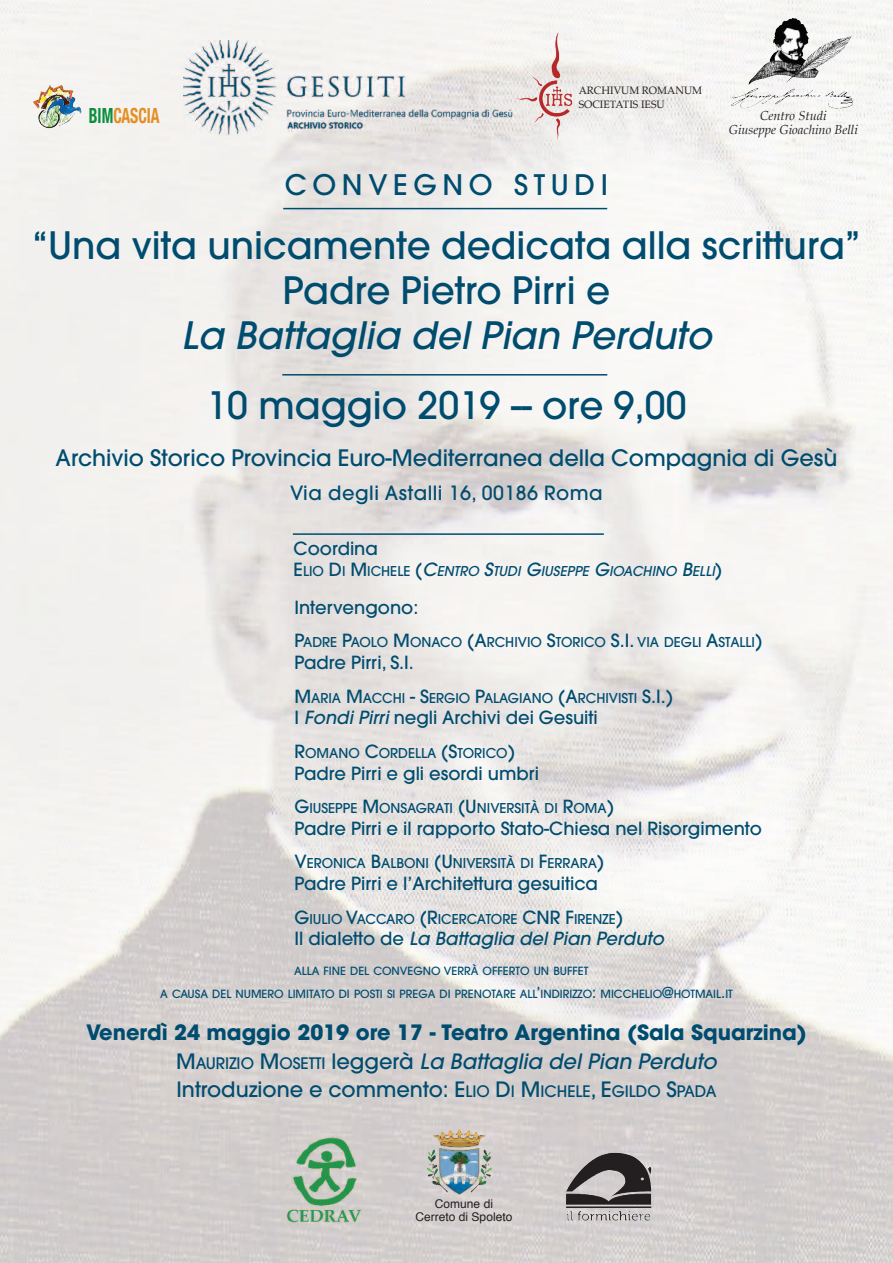
<style>
.page{position:relative;width:893px;height:1263px;background:#fff}
.page>*{position:absolute;margin:0;border:0;box-sizing:border-box;transform-origin:0 0}
.t1{font:500 37.5px/45px "Avant Garde";color:#004c6f;text-align:center}
.t2{font:italic 500 37.5px "Avant Garde";letter-spacing:.005em;color:#004c6f}
.t3{font:500 28.2px "Avant Garde";letter-spacing:.2em;color:#004c6f}
.t4{font:500 22.5px "Avant Garde";color:#004c6f}
.t5{font:700 21px/28.5px "Avant Garde";color:#004c6f;text-align:center}
.t6{font:700 condensed 21px "Helvetica Neue";color:#e38f24;scale:.75 1}
.t7{font:500 19.5px "Avant Garde";letter-spacing:.025em;color:#004c6f}
.t8{font:500 18px "Avant Garde";color:#004c6f}
.t9{font:italic 500 18px "Avant Garde";letter-spacing:.005em;color:#004c6f}
.t10{font:500 13.5px "Avant Garde";color:#004c6f}
.t11{font:italic 500 13.5px "Avant Garde";letter-spacing:.005em;color:#004c6f}
.t12{font:italic 12.75px/14.2px "Palatino";color:#231f20;text-align:center}
.t13{font:12px/13.5px "Helvetica";color:#231f20;text-align:center}
.t14{font:500 11.25px/22.8px "Avant Garde";color:#004c6f}
.t15{font:10.5px/13.8px "Palatino";color:#231f20}
.s1{color:#0d8e3f}
.s2{font-style:normal;font-size:18px}
.s3{font-style:normal}
.s4{font-size:18px}
.s5{font-style:italic}
.s6{font-size:15px}
.s7{font-weight:500}
.s8{font-weight:500;font-size:15.75px}
.s9{font-weight:500;font-style:italic}
</style>
<div class="page">
<img style="left:0;top:0;width:893px;height:1263px">
<img style="left:183px;top:41px;width:346px;height:94px">
<img style="left:566px;top:1152px;width:85px;height:69px">
<img style="left:427px;top:1129px;width:58px;height:66px">
<img style="left:286px;top:1134px;width:76px;height:92px">
<img style="left:516px;top:33px;width:56px;height:90px">
<img style="left:748px;top:24px;width:104px;height:61px">
<hr style="left:283px;top:208px;width:324px;height:1px;background:#004c6f">
<hr style="left:282px;top:374px;width:325px;height:2px;background:#004c6f">
<hr style="left:293px;top:533px;width:311px;height:2px;background:#004c6f">
<img style="left:33px;top:85px;width:48px;height:35px">
<h3 class="t6" style="left:89px;top:108px;width:96px"><span class="s1">BIM</span>CASCIA</h3>
<p class="t15" style="left:579px;top:85px;width:125px">ARCHIVUM ROMANUM<br>SOCIETATIS IESU</p>
<h2 class="t3" style="left:285px;top:174px;width:324px">CONVEGNO STUDI</h2>
<p class="t12" style="left:729px;top:110px;width:131px">Centro Studi<br>Giuseppe Gioachino Belli</p>
<h1 class="t1" style="left:32px;top:226px;width:830px">“Una vita unicamente dedicata alla scrittura”<br>Padre Pietro Pirri e</h1>
<h1 class="t2" style="left:181px;top:321px;width:532px">La Battaglia del Pian Perduto</h1>
<h1 class="t1" style="left:206px;top:386px;width:482px">10 maggio 2019 -- ore 9,00</h1>
<h3 class="t4" style="left:56px;top:449px;width:783px">Archivio Storico Provincia Euro-Mediterranea della Compagnia di Gesù</h3>
<h3 class="t7" style="left:290px;top:486px;width:314px">Via degli Astalli 16, 00186 Roma</h3>
<h3 class="t8" style="left:294px;top:541px;width:86px">Coordina</h3>
<p class="t11" style="left:294px;top:566px;width:430px"><span class="s2">E</span><span class="s3">LIO</span> <span class="s2">D</span><span class="s3">I</span> <span class="s2">M</span><span class="s3">ICHELE</span> <span class="s2">(</span><span class="s4">C</span>ENTRO <span class="s4">S</span>TUDI <span class="s4">G</span>IUSEPPE <span class="s4">G</span>IOACHINO <span class="s4">B</span>ELLI<span class="s2">)</span></p>
<h3 class="t8" style="left:294px;top:600px;width:125px">Intervengono:</h3>
<p class="t10" style="left:294px;top:637px;width:469px"><span class="s4">P</span>ADRE <span class="s4">P</span>AOLO <span class="s4">M</span>ONACO <span class="s4">(A</span>RCHIVIO <span class="s4">S</span>TORICO <span class="s4">S.I.</span> VIA DEGLI <span class="s4">A</span>STALLI<span class="s4">)</span></p>
<h3 class="t8" style="left:294px;top:656px;width:121px">Padre Pirri, S.I.</h3>
<p class="t10" style="left:294px;top:693px;width:380px"><span class="s4">M</span>ARIA <span class="s4">M</span>ACCHI <span class="s4">- S</span>ERGIO <span class="s4">P</span>ALAGIANO <span class="s4">(A</span>RCHIVISTI <span class="s4">S.I.)</span></p>
<h3 class="t8" style="left:294px;top:711px;width:305px">I <span class="s5">Fondi Pirri</span> negli Archivi dei Gesuiti</h3>
<p class="t10" style="left:294px;top:748px;width:222px"><span class="s4">R</span>OMANO <span class="s4">C</span>ORDELLA <span class="s4">(S</span>TORICO<span class="s4">)</span></p>
<h3 class="t8" style="left:294px;top:766px;width:246px">Padre Pirri e gli esordi umbri</h3>
<p class="t10" style="left:294px;top:803px;width:321px"><span class="s4">G</span>IUSEPPE <span class="s4">M</span>ONSAGRATI <span class="s4">(U</span>NIVERSITÀ DI <span class="s4">R</span>OMA<span class="s4">)</span></p>
<h3 class="t8" style="left:294px;top:821px;width:469px">Padre Pirri e il rapporto Stato-Chiesa nel Risorgimento</h3>
<p class="t10" style="left:294px;top:858px;width:311px"><span class="s4">V</span>ERONICA <span class="s4">B</span>ALBONI <span class="s4">(U</span>NIVERSITÀ DI <span class="s4">F</span>ERRARA<span class="s4">)</span></p>
<h3 class="t8" style="left:294px;top:876px;width:305px">Padre Pirri e l’Architettura gesuitica</h3>
<p class="t10" style="left:294px;top:913px;width:330px"><span class="s4">G</span>IULIO <span class="s4">V</span>ACCARO <span class="s4">(R</span>ICERCATORE <span class="s4">CNR F</span>IRENZE<span class="s4">)</span></p>
<h3 class="t9" style="left:294px;top:932px;width:371px"><span class="s3">Il dialetto de</span> La Battaglia del Pian Perduto</h3>
<p class="t14" style="left:160px;top:961px;width:574px;text-indent:134px">ALLA FINE DEL CONVEGNO VERRÀ OFFERTO UN BUFFET<br>A CAUSA DEL NUMERO LIMITATO DI POSTI SI PREGA DI PRENOTARE ALL<span class="s6">’</span>INDIRIZZO<span class="s6">:</span> MICCHELIO<span class="s6">@</span>HOTMAIL<span class="s6">.</span>IT</p>
<h3 class="t5" style="left:86px;top:1021px;width:722px">Venerdì 24 maggio 2019 ore 17 - Teatro Argentina (Sala Squarzina)<br><span class="s7">M</span><span class="s8">AURIZIO</span> <span class="s7">M</span><span class="s8">OSETTI</span> <span class="s7">leggerà</span> <span class="s9">La Battaglia del Pian Perduto<br></span><span class="s7">Introduzione e commento: E</span><span class="s8">LIO</span> <span class="s7">D</span><span class="s8">I</span> <span class="s7">M</span><span class="s8">ICHELE</span><span class="s7">, E</span><span class="s8">GILDO</span> <span class="s7">S</span><span class="s8">PADA</span></h3>
<p class="t13" style="left:416px;top:1197px;width:98px">Comune di<br>Cerreto di Spoleto</p>
</div>
